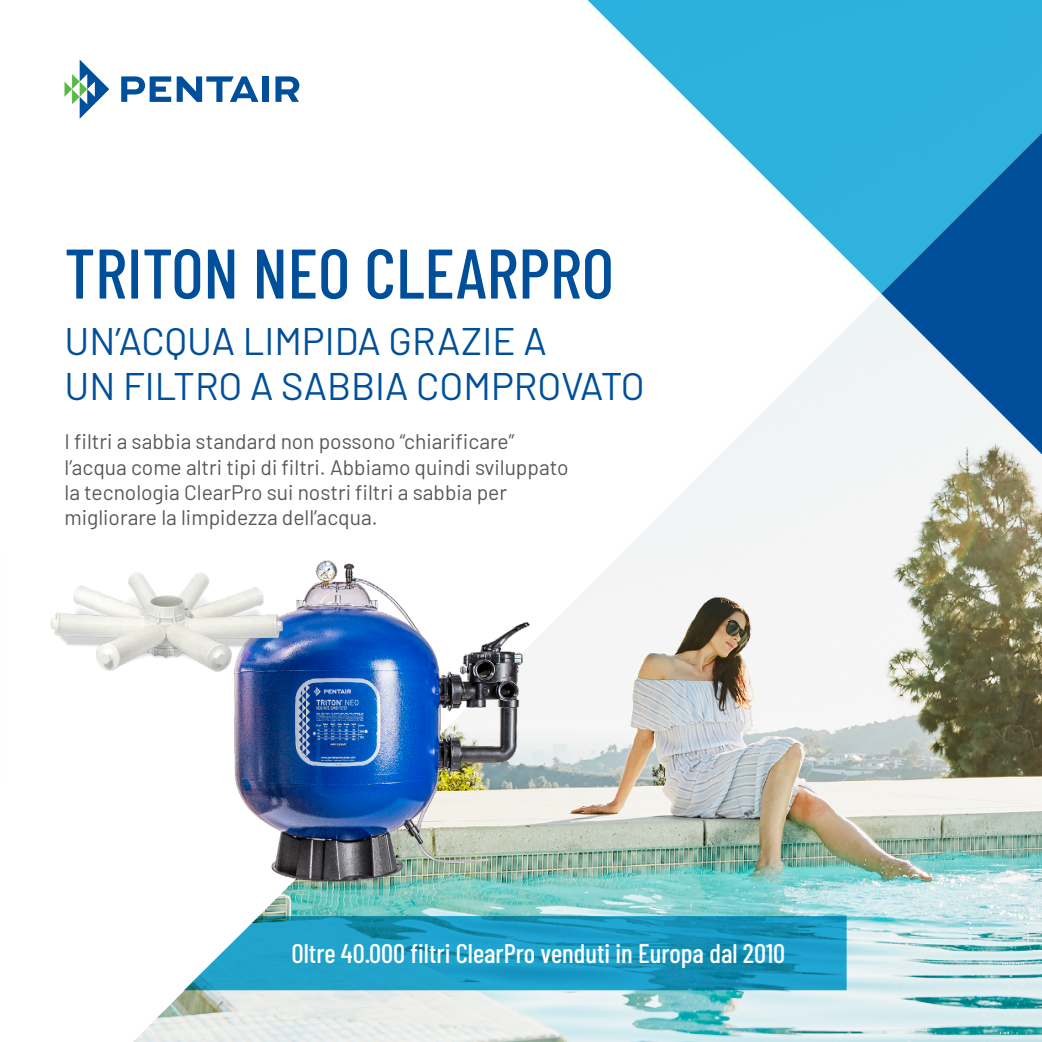
<style>
.page{position:relative;width:1042px;height:1042px;background:#fff}
.page>*{position:absolute;margin:0;border:0;box-sizing:border-box;transform-origin:0 0}
.t1{font:500 70px "Barlow Condensed";color:#004f9a}
.t2{font:38.5px/45.9px "Barlow";color:#004f9a}
.t3{font:500 26.95px "Barlow Condensed";color:#fff}
.t4{font:21px/25.2px "Barlow";color:#58595b}
</style>
<div class="page">
<img style="left:133px;top:76px;width:909px;height:966px">
<svg style="left:64px;top:60px;width:45px;height:59px"></svg>
<svg style="left:121px;top:76px;width:50px;height:26px"></svg>
<svg style="left:177px;top:76px;width:81px;height:26px"></svg>
<div style="left:263px;top:76px;width:6px;height:26px;background:#004f9a"></div>
<svg style="left:275px;top:76px;width:24px;height:26px"></svg>
<svg style="left:482px;top:0;width:560px;height:294px"></svg>
<svg style="left:881px;top:133px;width:161px;height:321px"></svg>
<svg style="left:184px;top:916px;width:662px;height:74px;background:#27a0c6"></svg>
<img style="left:205px;top:552px;width:336px;height:336px">
<img style="left:50px;top:558px;width:258px;height:136px">
<h1 class="t1" style="left:64px;top:223px;width:551px">TRITON NEO CLEARPRO</h1>
<h2 class="t2" style="left:64px;top:315px;width:582px">UN’ACQUA LIMPIDA GRAZIE A<br>UN FILTRO A SABBIA COMPROVATO</h2>
<p class="t4" style="left:64px;top:428px;width:505px">I filtri a sabbia standard non possono “chiarificare” l’acqua come altri tipi di filtri. Abbiamo quindi sviluppato la tecnologia ClearPro sui nostri filtri a sabbia per migliorare la limpidezza dell’acqua.</p>
<p class="t3" style="left:291px;top:934px;width:495px">Oltre 40.000 filtri ClearPro venduti in Europa dal 2010</p>
</div>
